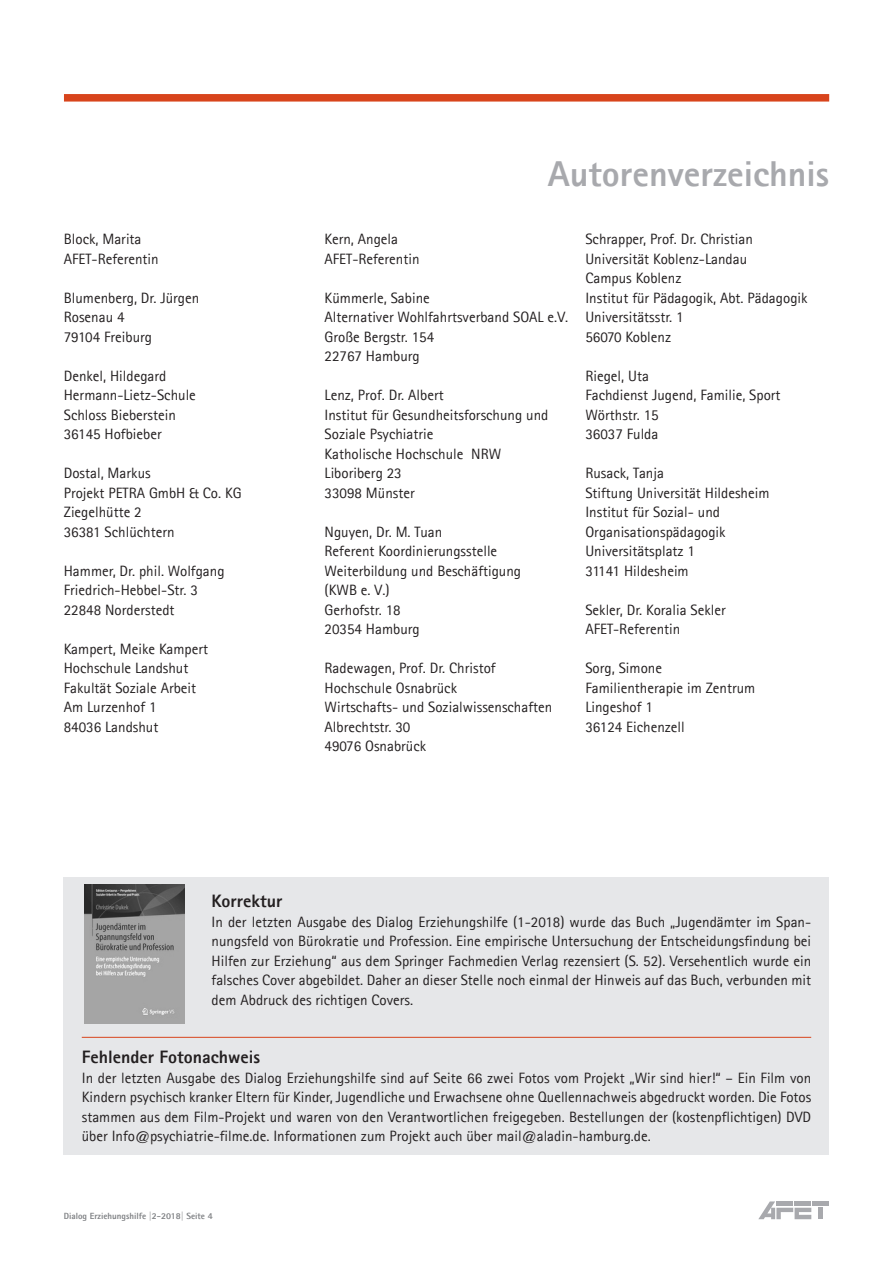
<style>
.page{position:relative;width:893px;height:1263px;background:#fff}
.page>*{position:absolute;margin:0;border:0;box-sizing:border-box;transform-origin:0 0}
.Rubrik{font:800 36px "Agfa Rotis Sans Serif";color:#a8a9ad}
.Headline-GrKasten{font:800 18px "Agfa Rotis Sans Serif";color:#231f20}
.Autorenverzeichnis{font:15px/19.5px "Agfa Rotis Sans Serif";color:#231f20}
.grauer-Kasten{font:15px/19.5px "Agfa Rotis Sans Serif";color:#231f20;text-align:justify}
.t1{font:800 9px "Agfa Rotis Sans Serif";color:#808285}
</style>
<div class="page">
<div style="left:64px;top:877px;width:765px;height:278px;background:#e6e7e9"></div>
<hr style="left:82px;top:1037px;width:729px;height:1px;background:#d8441c">
<img style="left:84px;top:884px;width:101px;height:140px">
<div style="left:64px;top:94px;width:765px;height:8px;background:#d8441c"></div>
<div style="left:812px;top:1201px;width:17px;height:5px;background:#a8a9ad"></div>
<div style="left:818px;top:1208px;width:5px;height:11px;background:#a8a9ad"></div>
<svg style="left:758px;top:1201px;width:53px;height:18px"></svg>
<p class="Autorenverzeichnis" style="left:64px;top:229px;width:96px">Block, Marita<br>AFET-Referentin</p>
<p class="Autorenverzeichnis" style="left:64px;top:288px;width:137px">Blumenberg, Dr. Jürgen<br>Rosenau 4<br>79104 Freiburg</p>
<p class="Autorenverzeichnis" style="left:64px;top:366px;width:134px">Denkel, Hildegard<br>Hermann-Lietz-Schule<br>Schloss Bieberstein<br>36145 Hofbieber</p>
<p class="Autorenverzeichnis" style="left:64px;top:463px;width:180px">Dostal, Markus<br>Projekt PETRA GmbH &amp; Co. KG<br>Ziegelhütte 2<br>36381 Schlüchtern</p>
<p class="Autorenverzeichnis" style="left:64px;top:561px;width:162px">Hammer, Dr. phil. Wolfgang<br>Friedrich-Hebbel-Str. 3<br>22848 Norderstedt</p>
<p class="Autorenverzeichnis" style="left:64px;top:639px;width:146px">Kampert, Meike Kampert<br>Hochschule Landshut<br>Fakultät Soziale Arbeit<br>Am Lurzenhof 1<br>84036 Landshut</p>
<p class="Rubrik" style="left:548px;top:150px;width:283px">Autorenverzeichnis</p>
<p class="Autorenverzeichnis" style="left:325px;top:229px;width:96px">Kern, Angela<br>AFET-Referentin</p>
<p class="Autorenverzeichnis" style="left:325px;top:288px;width:245px">Kümmerle, Sabine<br>Alternativer Wohlfahrtsverband SOAL e.V.<br>Große Bergstr. 154<br>22767 Hamburg</p>
<p class="Autorenverzeichnis" style="left:325px;top:385px;width:225px">Lenz, Prof. Dr. Albert<br>Institut für Gesundheitsforschung und<br>Soziale Psychiatrie<br>Katholische Hochschule NRW<br>Liboriberg 23<br>33098 Münster</p>
<p class="Autorenverzeichnis" style="left:325px;top:522px;width:198px">Nguyen, Dr. M. Tuan<br>Referent Koordinierungsstelle<br>Weiterbildung und Beschäftigung (KWB e. V.)<br>Gerhofstr. 18<br>20354 Hamburg</p>
<p class="Autorenverzeichnis" style="left:325px;top:658px;width:229px">Radewagen, Prof. Dr. Christof<br>Hochschule Osnabrück<br>Wirtschafts- und Sozialwissenschaften<br>Albrechtstr. 30<br>49076 Osnabrück</p>
<p class="Autorenverzeichnis" style="left:585px;top:229px;width:224px">Schrapper, Prof. Dr. Christian<br>Universität Koblenz-Landau<br>Campus Koblenz<br>Institut für Pädagogik, Abt. Pädagogik<br>Universitätsstr. 1<br>56070 Koblenz</p>
<p class="Autorenverzeichnis" style="left:585px;top:366px;width:197px">Riegel, Uta<br>Fachdienst Jugend, Familie, Sport<br>Wörthstr. 15<br>36037 Fulda</p>
<p class="Autorenverzeichnis" style="left:585px;top:463px;width:186px">Rusack, Tanja<br>Stiftung Universität Hildesheim<br>Institut für Sozial- und<br>Organisationspädagogik<br>Universitätsplatz 1<br>31141 Hildesheim</p>
<p class="Autorenverzeichnis" style="left:585px;top:600px;width:142px">Sekler, Dr. Koralia Sekler<br>AFET-Referentin</p>
<p class="Autorenverzeichnis" style="left:585px;top:658px;width:171px">Sorg, Simone<br>Familientherapie im Zentrum<br>Lingeshof 1<br>36124 Eichenzell</p>
<p class="Headline-GrKasten" style="left:212px;top:890px;width:72px">Korrektur</p>
<p class="grauer-Kasten" style="left:212px;top:912px;width:601px">In der letzten Ausgabe des Dialog Erziehungshilfe (1-2018) wurde das Buch „Jugendämter im Span&shy;nungsfeld von Bürokratie und Profession. Eine empirische Untersuchung der Entscheidungsfindung bei Hilfen zur Erziehung“ aus dem Springer Fachmedien Verlag rezensiert (S. 52). Versehentlich wurde ein falsches Cover abgebildet. Daher an dieser Stelle noch einmal der Hinweis auf das Buch, verbunden mit dem Abdruck des richtigen Covers.</p>
<p class="Headline-GrKasten" style="left:82px;top:1046px;width:180px">Fehlender Fotonachweis</p>
<p class="grauer-Kasten" style="left:82px;top:1068px;width:731px">In der letzten Ausgabe des Dialog Erziehungshilfe sind auf Seite 66 zwei Fotos vom Projekt „Wir sind hier!“ – Ein Film von Kindern psychisch kranker Eltern für Kinder, Jugendliche und Erwachsene ohne Quellennachweis abgedruckt worden. Die Fotos stammen aus dem Film-Projekt und waren von den Verantwortlichen freigegeben. Bestellungen der (kostenpflichtigen) DVD über Info@psychiatrie-filme.de. Informationen zum Projekt auch über mail@aladin-hamburg.de.</p>
<p class="t1" style="left:64px;top:1210px;width:151px">Dialog Erziehungshilfe |2-2018| Seite 4</p>
</div>
